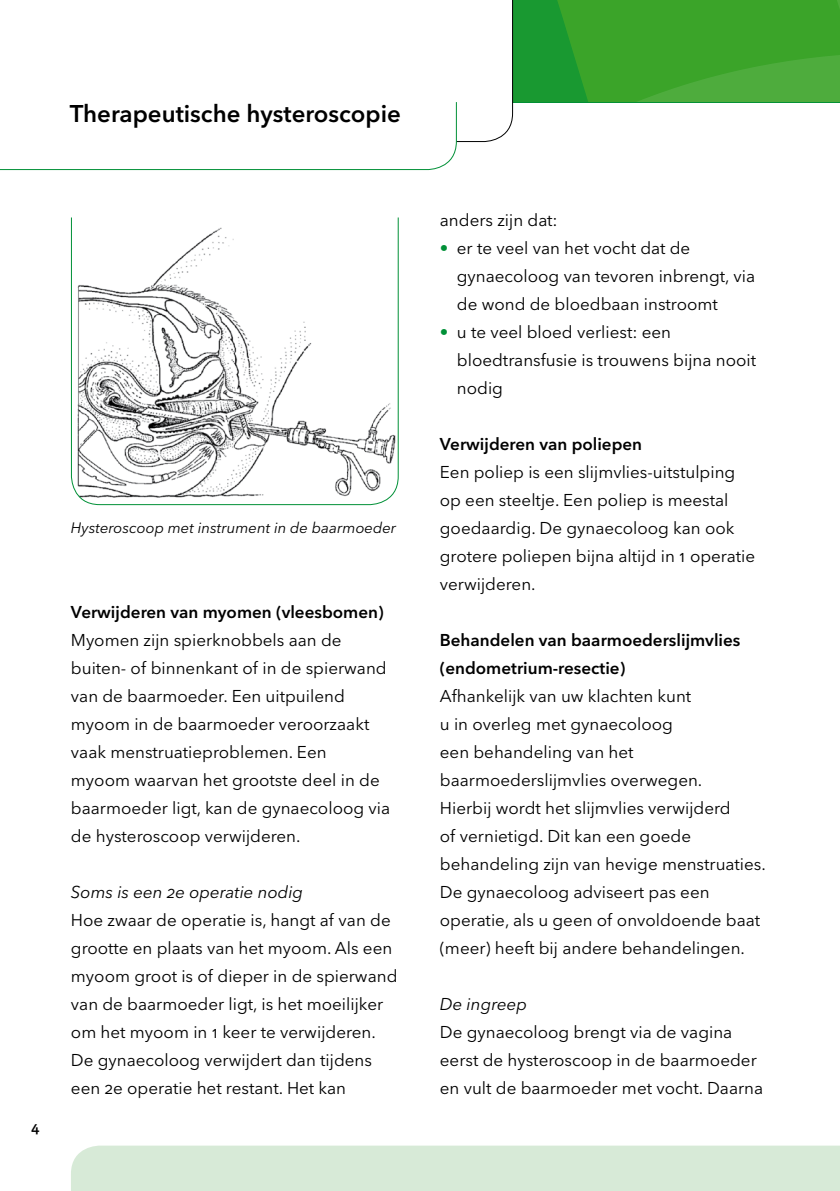
<style>
.page{position:relative;width:840px;height:1191px;background:#fff}
.page>*{position:absolute;margin:0;border:0;box-sizing:border-box;transform-origin:0 0}
.t1{font:600 24px "Avenir Next LT Pro";color:#000}
.t2{font:17px/28px "Avenir Next LT Pro";color:#000}
.t3{font:600 17px/28px "Avenir Next LT Pro";color:#000}
.t4{font:italic 17px "Avenir Next LT Pro";color:#000}
.t5{font:italic 15px "Avenir Next LT Pro";color:#000}
.t6{font:600 14px "Avenir Next LT Pro";color:#000}
.s1{color:#009037}
</style>
<div class="page">
<div style="left:71px;top:1145px;width:768px;height:46px;background:#d7ead7"></div>
<svg style="left:513px;top:0;width:326px;height:102px;background:#38a32d"></svg>
<svg style="left:0;top:102px;width:457px;height:69px"></svg>
<svg style="left:70px;top:217px;width:329px;height:288px"></svg>
<h1 class="t1" style="left:70px;top:99px;width:332px">Therapeutische hysteroscopie</h1>
<p class="t6" style="left:31px;top:1118px;width:10px">4</p>
<p class="t5" style="left:71px;top:519px;width:326px">Hysteroscoop met instrument in de baarmoeder</p>
<p class="t3" style="left:71px;top:598px;width:314px">Verwijderen van myomen (vleesbomen)</p>
<p class="t2" style="left:71px;top:626px;width:320px">Myomen zijn spierknobbels aan de buiten- of binnenkant of in de spierwand van de baarmoeder. Een uitpuilend myoom in de baarmoeder veroorzaakt vaak menstruatieproblemen. Een<br>myoom waarvan het grootste deel in de baarmoeder ligt, kan de gynaecoloog via de hysteroscoop verwijderen.</p>
<p class="t4" style="left:71px;top:882px;width:234px">Soms is een 2e operatie nodig</p>
<p class="t2" style="left:71px;top:906px;width:328px">Hoe zwaar de operatie is, hangt af van de grootte en plaats van het myoom. Als een myoom groot is of dieper in de spierwand van de baarmoeder ligt, is het moeilijker om het myoom in 1 keer te verwijderen.<br>De gynaecoloog verwijdert dan tijdens een 2e operatie het restant. Het kan</p>
<p class="t2" style="left:439px;top:206px;width:119px">anders zijn dat:</p>
<p class="t2" style="left:456px;top:234px;width:299px;text-indent:-17px"><span class="s1">•</span> er te veel van het vocht dat de gynaecoloog van tevoren inbrengt, via de wond de bloedbaan instroomt</p>
<p class="t2" style="left:456px;top:318px;width:300px;text-indent:-17px"><span class="s1">•</span> u te veel bloed verliest: een bloedtransfusie is trouwens bijna nooit nodig</p>
<p class="t3" style="left:439px;top:430px;width:204px">Verwijderen van poliepen</p>
<p class="t2" style="left:439px;top:458px;width:316px">Een poliep is een slijmvlies-uitstulping op een steeltje. Een poliep is meestal goedaardig. De gynaecoloog kan ook grotere poliepen bijna altijd in 1 operatie verwijderen.</p>
<p class="t3" style="left:439px;top:626px;width:302px">Behandelen van baarmoederslijmvlies (endometrium-resectie)</p>
<p class="t2" style="left:439px;top:682px;width:327px">Afhankelijk van uw klachten kunt<br>u in overleg met gynaecoloog<br>een behandeling van het baarmoederslijmvlies overwegen.<br>Hierbij wordt het slijmvlies verwijderd<br>of vernietigd. Dit kan een goede behandeling zijn van hevige menstruaties.<br>De gynaecoloog adviseert pas een operatie, als u geen of onvoldoende baat (meer) heeft bij andere behandelingen.</p>
<p class="t4" style="left:439px;top:994px;width:89px">De ingreep</p>
<p class="t2" style="left:439px;top:1018px;width:325px">De gynaecoloog brengt via de vagina eerst de hysteroscoop in de baarmoeder en vult de baarmoeder met vocht. Daarna</p>
</div>
